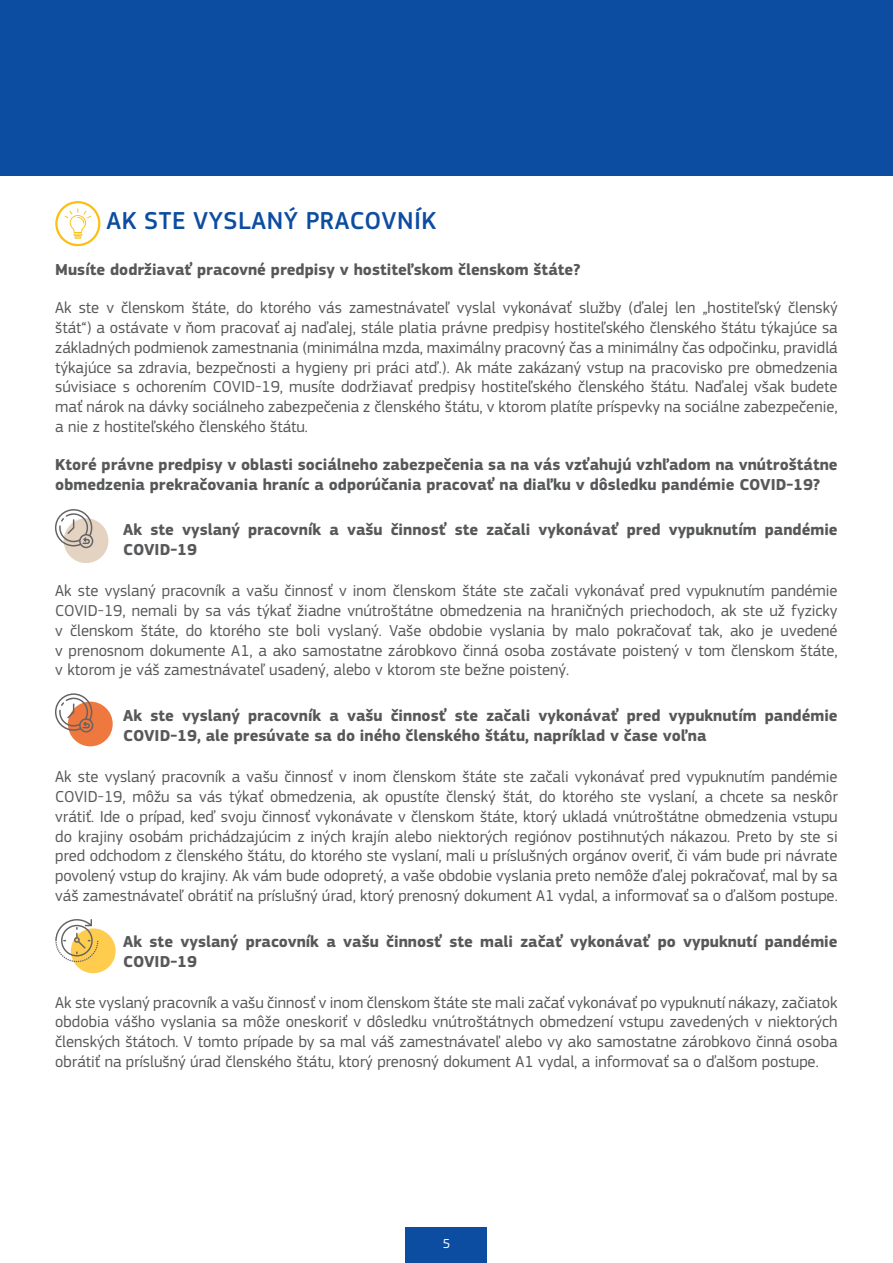
<style>
.page{position:relative;width:893px;height:1263px;background:#fff}
.page>*{position:absolute;margin:0;border:0;box-sizing:border-box;transform-origin:0 0}
.TITLE_H1{font:500 25.5px "EC Square Sans Pro";letter-spacing:.02em;color:#0d4da1}
.Normal__Web{font:16.5px/19.8px "EC Square Sans Pro";color:#57585a;text-align:justify}
.Normal__Web-2{font:700 16.5px/19.8px "EC Square Sans Pro";color:#57585a}
.t1{font:13.5px "EC Square Sans Pro";color:#fff}
</style>
<div class="page">
<div style="left:406px;top:1228px;width:81px;height:35px;background:#0d4da1"></div>
<div style="left:0;top:0;width:893px;height:176px;background:#0d4da1"></div>
<div style="left:64px;top:518px;width:44px;height:45px;background:#e4d3c1;border-radius:50%"></div>
<svg style="left:55px;top:509px;width:38px;height:39px"></svg>
<div style="left:71px;top:928px;width:45px;height:45px;background:#ffcc4d;border-radius:50%"></div>
<div style="left:68px;top:702px;width:45px;height:44px;background:#ef783e;border-radius:50%"></div>
<svg style="left:55px;top:919px;width:43px;height:43px"></svg>
<svg style="left:55px;top:693px;width:38px;height:39px"></svg>
<div style="left:55px;top:201px;width:45px;height:45px;border:2px solid #fdc011;border-radius:50%"></div>
<svg style="left:64px;top:209px;width:27px;height:30px"></svg>
<p class="TITLE_H1" style="left:107px;top:206px;width:331px">AK STE VYSLANÝ PRACOVNÍK</p>
<p class="Normal__Web-2" style="left:55px;top:260px;width:527px">Musíte dodržiavať pracovné predpisy v hostiteľskom členskom štáte?</p>
<p class="Normal__Web" style="left:55px;top:298px;width:784px">Ak ste v členskom štáte, do ktorého vás zamestnávateľ vyslal vykonávať služby (ďalej len „hostiteľský členský štát“) a ostávate v ňom pracovať aj naďalej, stále platia právne predpisy hostiteľského členského štátu týkajúce sa základných podmienok zamestnania (minimálna mzda, maximálny pracovný čas a minimálny čas odpočinku, pravidlá týkajúce sa zdravia, bezpečnosti a hygieny pri práci atď.). Ak máte zakázaný vstup na pracovisko pre obmedzenia súvisiace s ochorením COVID-19, musíte dodržiavať predpisy hostiteľského členského štátu. Naďalej však budete mať nárok na dávky sociálneho zabezpečenia z členského štátu, v ktorom platíte príspevky na sociálne zabezpečenie, a nie z hostiteľského členského štátu.</p>
<p class="Normal__Web-2" style="left:55px;top:455px;width:784px">Ktoré právne predpisy v oblasti sociálneho zabezpečenia sa na vás vzťahujú vzhľadom na vnútroštátne obmedzenia prekračovania hraníc a odporúčania pracovať na diaľku v dôsledku pandémie COVID-19?</p>
<p class="Normal__Web-2" style="left:123px;top:520px;width:716px">Ak ste vyslaný pracovník a vašu činnosť ste začali vykonávať pred vypuknutím pandémie<br>COVID-19</p>
<p class="Normal__Web" style="left:55px;top:581px;width:784px">Ak ste vyslaný pracovník a vašu činnosť v inom členskom štáte ste začali vykonávať pred vypuknutím pandémie COVID-19, nemali by sa vás týkať žiadne vnútroštátne obmedzenia na hraničných priechodoch, ak ste už fyzicky v členskom štáte, do ktorého ste boli vyslaný. Vaše obdobie vyslania by malo pokračovať tak, ako je uvedené v prenosnom dokumente A1, a ako samostatne zárobkovo činná osoba zostávate poistený v tom členskom štáte, v ktorom je váš zamestnávateľ usadený, alebo v ktorom ste bežne poistený.</p>
<p class="Normal__Web-2" style="left:123px;top:706px;width:716px">Ak ste vyslaný pracovník a vašu činnosť ste začali vykonávať pred vypuknutím pandémie<br>COVID-19, ale presúvate sa do iného členského štátu, napríklad v čase voľna</p>
<p class="Normal__Web" style="left:55px;top:767px;width:784px">Ak ste vyslaný pracovník a vašu činnosť v inom členskom štáte ste začali vykonávať pred vypuknutím pandémie COVID-19, môžu sa vás týkať obmedzenia, ak opustíte členský štát, do ktorého ste vyslaní, a chcete sa neskôr vrátiť. Ide o prípad, keď svoju činnosť vykonávate v členskom štáte, ktorý ukladá vnútroštátne obmedzenia vstupu do krajiny osobám prichádzajúcim z iných krajín alebo niektorých regiónov postihnutých nákazou. Preto by ste si pred odchodom z členského štátu, do ktorého ste vyslaní, mali u príslušných orgánov overiť, či vám bude pri návrate povolený vstup do krajiny. Ak vám bude odopretý, a vaše obdobie vyslania preto nemôže ďalej pokračovať, mal by sa váš zamestnávateľ obrátiť na príslušný úrad, ktorý prenosný dokument A1 vydal, a informovať sa o ďalšom postupe.</p>
<p class="Normal__Web-2" style="left:123px;top:932px;width:716px">Ak ste vyslaný pracovník a vašu činnosť ste mali začať vykonávať po vypuknutí pandémie<br>COVID-19</p>
<p class="Normal__Web" style="left:55px;top:992px;width:784px">Ak ste vyslaný pracovník a vašu činnosť v inom členskom štáte ste mali začať vykonávať po vypuknutí nákazy, začiatok obdobia vášho vyslania sa môže oneskoriť v dôsledku vnútroštátnych obmedzení vstupu zavedených v niektorých členských štátoch. V tomto prípade by sa mal váš zamestnávateľ alebo vy ako samostatne zárobkovo činná osoba obrátiť na príslušný úrad členského štátu, ktorý prenosný dokument A1 vydal, a informovať sa o ďalšom postupe.</p>
<p class="t1" style="left:443px;top:1235px;width:9px">5</p>
</div>
